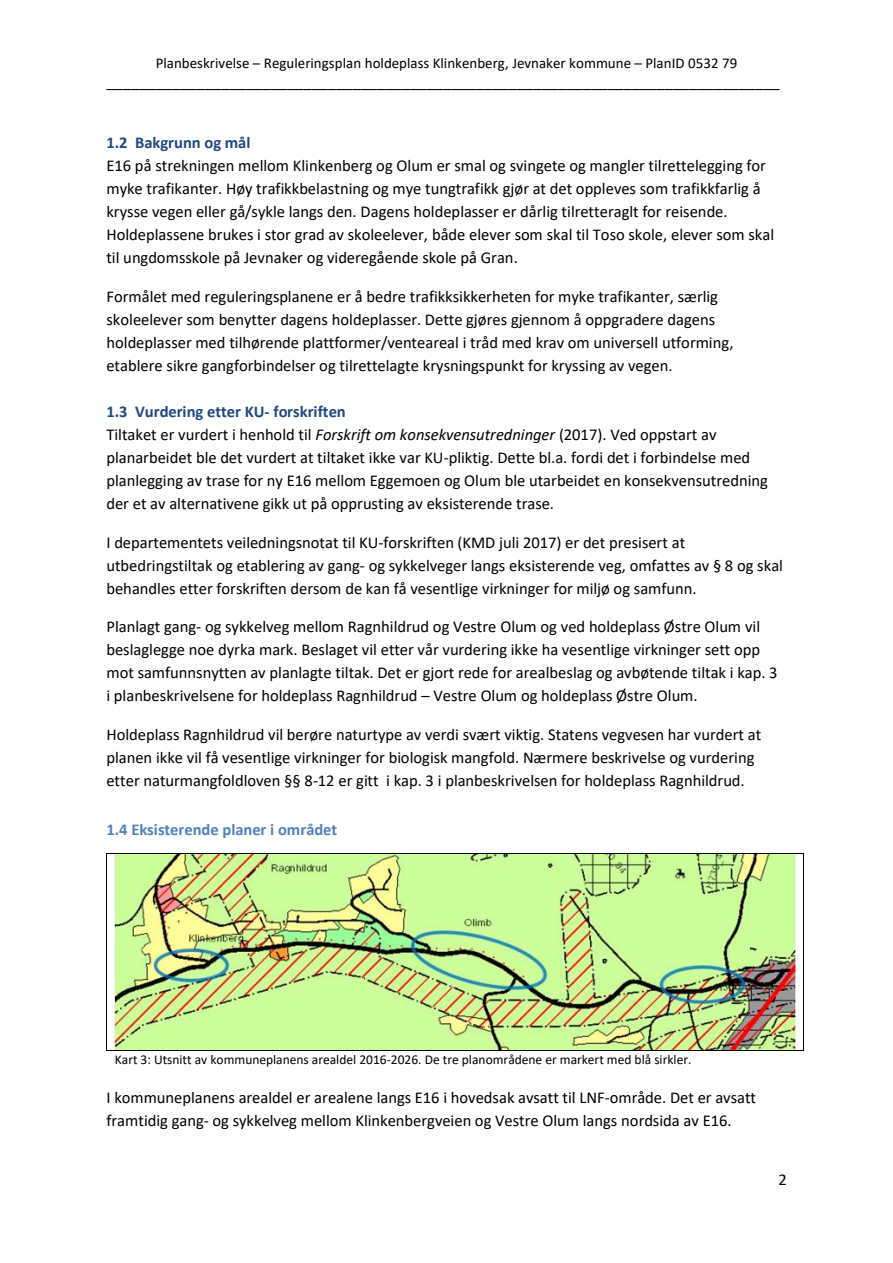
<style>
.page{position:relative;width:893px;height:1263px;background:#fff}
.page>*{position:absolute;margin:0;border:0;box-sizing:border-box;transform-origin:0 0}
.t1{font:16.5px/23.1px "Calibri";color:#000}
.t2{font:700 16.5px "Calibri";color:#4f81bd}
.t3{font:700 16.5px "Calibri";color:#1f497d}
.t4{font:15px "Calibri";color:#000}
.t5{font:13.5px "Calibri";color:#000}
.s1{font-weight:700;color:#1f497d}
.s2{font-style:italic}
</style>
<div class="page">
<hr style="left:107px;top:854px;width:696px;height:1px;background:#000">
<hr style="left:106px;top:854px;width:1px;height:196px;background:#000">
<hr style="left:803px;top:854px;width:1px;height:196px;background:#000">
<hr style="left:108px;top:1050px;width:695px;height:1px;background:#000">
<img style="left:115px;top:854px;width:680px;height:195px">
<p class="t4" style="left:156px;top:56px;width:583px">Planbeskrivelse – Reguleringsplan holdeplass Klinkenberg, Jevnaker kommune – PlanID 0532 79</p>
<p class="t1" style="left:106px;top:71px;width:675px">__________________________________________________________________________________</p>
<p class="t3" style="left:106px;top:135px;width:146px">1.2 Bakgrunn og mål</p>
<p class="t1" style="left:106px;top:155px;width:669px">E16 på strekningen mellom Klinkenberg og Olum er smal og svingete og mangler tilrettelegging for myke trafikanter. Høy trafikkbelastning og mye tungtrafikk gjør at det oppleves som trafikkfarlig å krysse vegen eller gå/sykle langs den. Dagens holdeplasser er dårlig tilretteraglt for reisende.<br>Holdeplassene brukes i stor grad av skoleelever, både elever som skal til Toso skole, elever som skal til ungdomsskole på Jevnaker og videregående skole på Gran.</p>
<p class="t1" style="left:106px;top:286px;width:629px">Formålet med reguleringsplanene er å bedre trafikksikkerheten for myke trafikanter, særlig skoleelever som benytter dagens holdeplasser. Dette gjøres gjennom å oppgradere dagens holdeplasser med tilhørende plattformer/venteareal i tråd med krav om universell utforming, etablere sikre gangforbindelser og tilrettelagte krysningspunkt for kryssing av vegen.</p>
<p class="t1" style="left:106px;top:401px;width:663px"><span class="s1">1.3 Vurdering etter KU- forskriften<br></span>Tiltaket er vurdert i henhold til <span class="s2">Forskrift om konsekvensutredninger</span> (2017). Ved oppstart av planarbeidet ble det vurdert at tiltaket ikke var KU-pliktig. Dette bl.a. fordi det i forbindelse med planlegging av trase for ny E16 mellom Eggemoen og Olum ble utarbeidet en konsekvensutredning der et av alternativene gikk ut på opprusting av eksisterende trase.</p>
<p class="t1" style="left:106px;top:532px;width:678px">I departementets veiledningsnotat til KU-forskriften (KMD juli 2017) er det presisert at utbedringstiltak og etablering av gang- og sykkelveger langs eksisterende veg, omfattes av § 8 og skal behandles etter forskriften dersom de kan få vesentlige virkninger for miljø og samfunn.</p>
<p class="t1" style="left:106px;top:616px;width:673px">Planlagt gang- og sykkelveg mellom Ragnhildrud og Vestre Olum og ved holdeplass Østre Olum vil beslaglegge noe dyrka mark. Beslaget vil etter vår vurdering ikke ha vesentlige virkninger sett opp mot samfunnsnytten av planlagte tiltak. Det er gjort rede for arealbeslag og avbøtende tiltak i kap. 3 i planbeskrivelsene for holdeplass Ragnhildrud – Vestre Olum og holdeplass Østre Olum.</p>
<p class="t1" style="left:106px;top:724px;width:656px">Holdeplass Ragnhildrud vil berøre naturtype av verdi svært viktig. Statens vegvesen har vurdert at planen ikke vil få vesentlige virkninger for biologisk mangfold. Nærmere beskrivelse og vurdering etter naturmangfoldloven §§ 8-12 er gitt i kap. 3 i planbeskrivelsen for holdeplass Ragnhildrud.</p>
<p class="t2" style="left:106px;top:823px;width:232px">1.4 Eksisterende planer i området</p>
<p class="t5" style="left:115px;top:1054px;width:578px">Kart 3: Utsnitt av kommuneplanens arealdel 2016-2026. De tre planområdene er markert med blå sirkler.</p>
<p class="t1" style="left:106px;top:1088px;width:651px">I kommuneplanens arealdel er arealene langs E16 i hovedsak avsatt til LNF-område. Det er avsatt framtidig gang- og sykkelveg mellom Klinkenbergveien og Vestre Olum langs nordsida av E16.</p>
<p class="t1" style="left:778px;top:1170px;width:10px">2</p>
</div>
